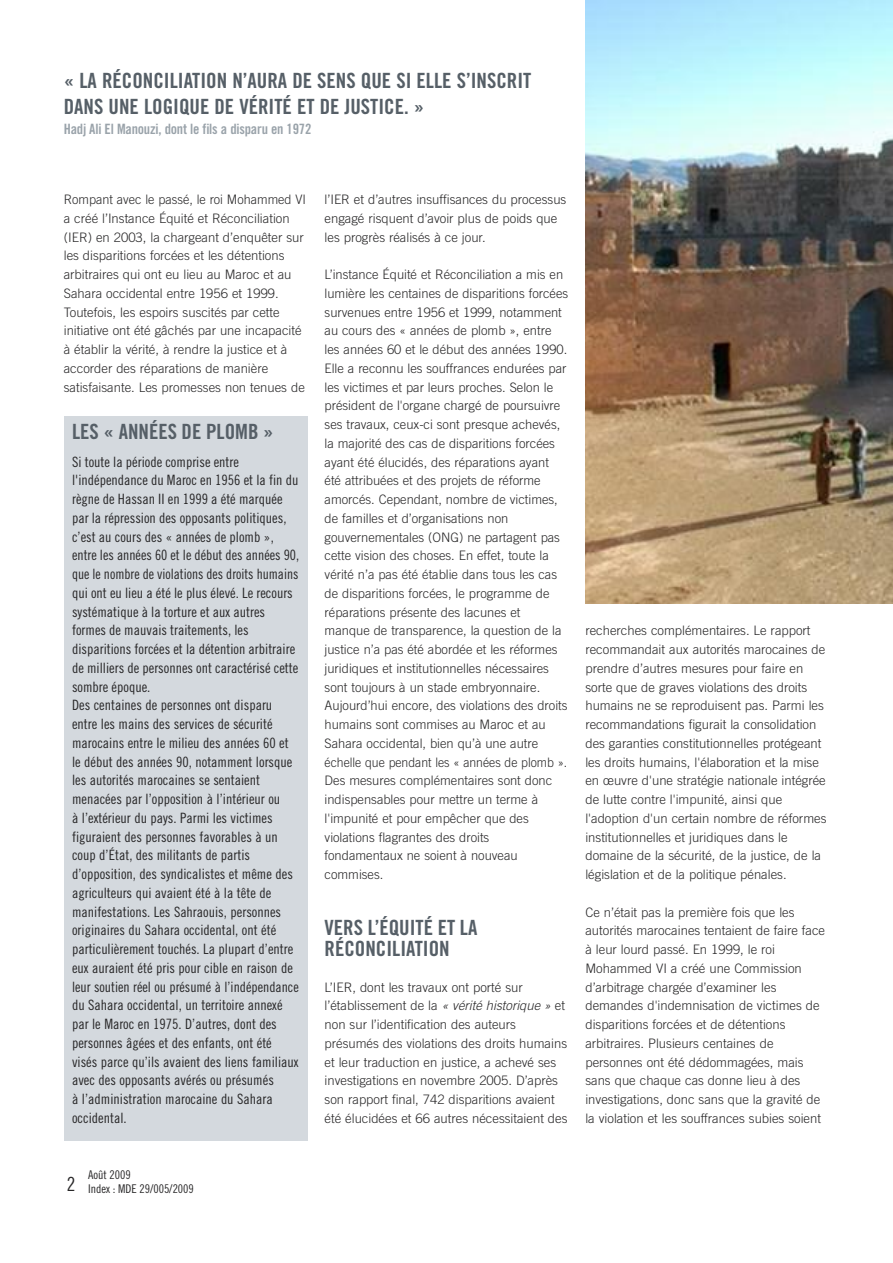
<style>
.page{position:relative;width:893px;height:1263px;background:#fff}
.page>*{position:absolute;margin:0;border:0;box-sizing:border-box;transform-origin:0 0}
.t1{font:21px/20.2px "Amnesty Trade Gothic Bd Cn 20 OTF";color:#565f67}
.t2{font:19.5px "Trade Gothic LT Std Cn 18";color:#272627}
.t3{font:14.25px/18.8px "Amnesty Trade Gothic Cn 18";color:#272627}
.t4{font:14.25px "Amnesty Trade Gothic Bd Cn 20";letter-spacing:-.015em;color:#9aa3aa}
.t5{font:300 13.05px/18.8px "Amnesty Trade Gothic";color:#272627}
.t6{font:12px/13.5px "Trade Gothic LT Std Cn 18";color:#272627}
.s1{font-style:italic}
</style>
<div class="page">
<div style="left:65px;top:417px;width:243px;height:724px;background:#d4d9de"></div>
<img style="left:585px;top:0;width:308px;height:604px">
<h1 class="t1" style="left:64px;top:68px;width:469px;line-height:25.2px">« LA RÉCONCILIATION N’AURA DE SENS QUE SI ELLE S’INSCRIT<br>DANS UNE LOGIQUE DE VÉRITÉ ET DE JUSTICE. »</h1>
<p class="t4" style="left:64px;top:120px;width:249px">Hadj Ali El Manouzi, dont le fils a disparu en 1972</p>
<p class="t5" style="left:64px;top:190px;width:244px">Rompant avec le passé, le roi Mohammed VI a créé l’Instance Équité et Réconciliation (IER) en 2003, la chargeant d’enquêter sur les disparitions forcées et les détentions arbitraires qui ont eu lieu au Maroc et au Sahara occidental entre 1956 et 1999.<br>Toutefois, les espoirs suscités par cette initiative ont été gâchés par une incapacité à établir la vérité, à rendre la justice et à accorder des réparations de manière satisfaisante. Les promesses non tenues de</p>
<p class="t5" style="left:325px;top:190px;width:243px">l’IER et d’autres insuffisances du processus engagé risquent d’avoir plus de poids que les progrès réalisés à ce jour.</p>
<p class="t5" style="left:325px;top:265px;width:245px">L’instance Équité et Réconciliation a mis en lumière les centaines de disparitions forcées survenues entre 1956 et 1999, notamment au cours des « années de plomb », entre les années 60 et le début des années 1990.<br>Elle a reconnu les souffrances endurées par les victimes et par leurs proches. Selon le président de l'organe chargé de poursuivre ses travaux, ceux-ci sont presque achevés, la majorité des cas de disparitions forcées ayant été élucidés, des réparations ayant été attribuées et des projets de réforme amorcés. Cependant, nombre de victimes, de familles et d’organisations non gouvernementales (ONG) ne partagent pas cette vision des choses. En effet, toute la vérité n’a pas été établie dans tous les cas de disparitions forcées, le programme de réparations présente des lacunes et manque de transparence, la question de la justice n’a pas été abordée et les réformes juridiques et institutionnelles nécessaires sont toujours à un stade embryonnaire.<br>Aujourd’hui encore, des violations des droits humains sont commises au Maroc et au Sahara occidental, bien qu’à une autre échelle que pendant les « années de plomb ».<br>Des mesures complémentaires sont donc indispensables pour mettre un terme à l'impunité et pour empêcher que des violations flagrantes des droits fondamentaux ne soient à nouveau commises.</p>
<h1 class="t1" style="left:325px;top:917px;width:154px">VERS L’ÉQUITÉ ET LA<br>RÉCONCILIATION</h1>
<p class="t5" style="left:325px;top:977px;width:244px">L’IER, dont les travaux ont porté sur l’établissement de la <span class="s1">« vérité historique »</span> et non sur l’identification des auteurs présumés des violations des droits humains et leur traduction en justice, a achevé ses investigations en novembre 2005. D’après son rapport final, 742 disparitions avaient été élucidées et 66 autres nécessitaient des</p>
<h1 class="t1" style="left:72px;top:422px;width:203px">LES « ANNÉES DE PLOMB »</h1>
<p class="t3" style="left:72px;top:452px;width:229px">Si toute la période comprise entre l'indépendance du Maroc en 1956 et la fin du règne de Hassan II en 1999 a été marquée par la répression des opposants politiques, c’est au cours des « années de plomb », entre les années 60 et le début des années 90, que le nombre de violations des droits humains qui ont eu lieu a été le plus élevé. Le recours systématique à la torture et aux autres formes de mauvais traitements, les disparitions forcées et la détention arbitraire de milliers de personnes ont caractérisé cette sombre époque.<br>Des centaines de personnes ont disparu entre les mains des services de sécurité marocains entre le milieu des années 60 et le début des années 90, notamment lorsque les autorités marocaines se sentaient menacées par l’opposition à l’intérieur ou<br>à l’extérieur du pays. Parmi les victimes figuraient des personnes favorables à un coup d’État, des militants de partis d’opposition, des syndicalistes et même des agriculteurs qui avaient été à la tête de manifestations. Les Sahraouis, personnes originaires du Sahara occidental, ont été particulièrement touchés. La plupart d’entre eux auraient été pris pour cible en raison de leur soutien réel ou présumé à l’indépendance du Sahara occidental, un territoire annexé par le Maroc en 1975. D’autres, dont des personnes âgées et des enfants, ont été visés parce qu’ils avaient des liens familiaux avec des opposants avérés ou présumés<br>à l’administration marocaine du Sahara occidental.</p>
<p class="t5" style="left:585px;top:621px;width:243px">recherches complémentaires. Le rapport recommandait aux autorités marocaines de prendre d’autres mesures pour faire en sorte que de graves violations des droits humains ne se reproduisent pas. Parmi les recommandations figurait la consolidation des garanties constitutionnelles protégeant les droits humains, l'élaboration et la mise en œuvre d'une stratégie nationale intégrée de lutte contre l'impunité, ainsi que l'adoption d'un certain nombre de réformes institutionnelles et juridiques dans le domaine de la sécurité, de la justice, de la législation et de la politique pénales.</p>
<p class="t5" style="left:585px;top:902px;width:241px">Ce n’était pas la première fois que les autorités marocaines tentaient de faire face à leur lourd passé. En 1999, le roi Mohammed VI a créé une Commission d’arbitrage chargée d’examiner les demandes d'indemnisation de victimes de disparitions forcées et de détentions arbitraires. Plusieurs centaines de personnes ont été dédommagées, mais sans que chaque cas donne lieu à des investigations, donc sans que la gravité de la violation et les souffrances subies soient</p>
<h2 class="t2" style="left:67px;top:1177px;width:10px">2</h2>
<p class="t6" style="left:88px;top:1169px;width:107px">Août 2009<br>Index : MDE 29/005/2009</p>
</div>
